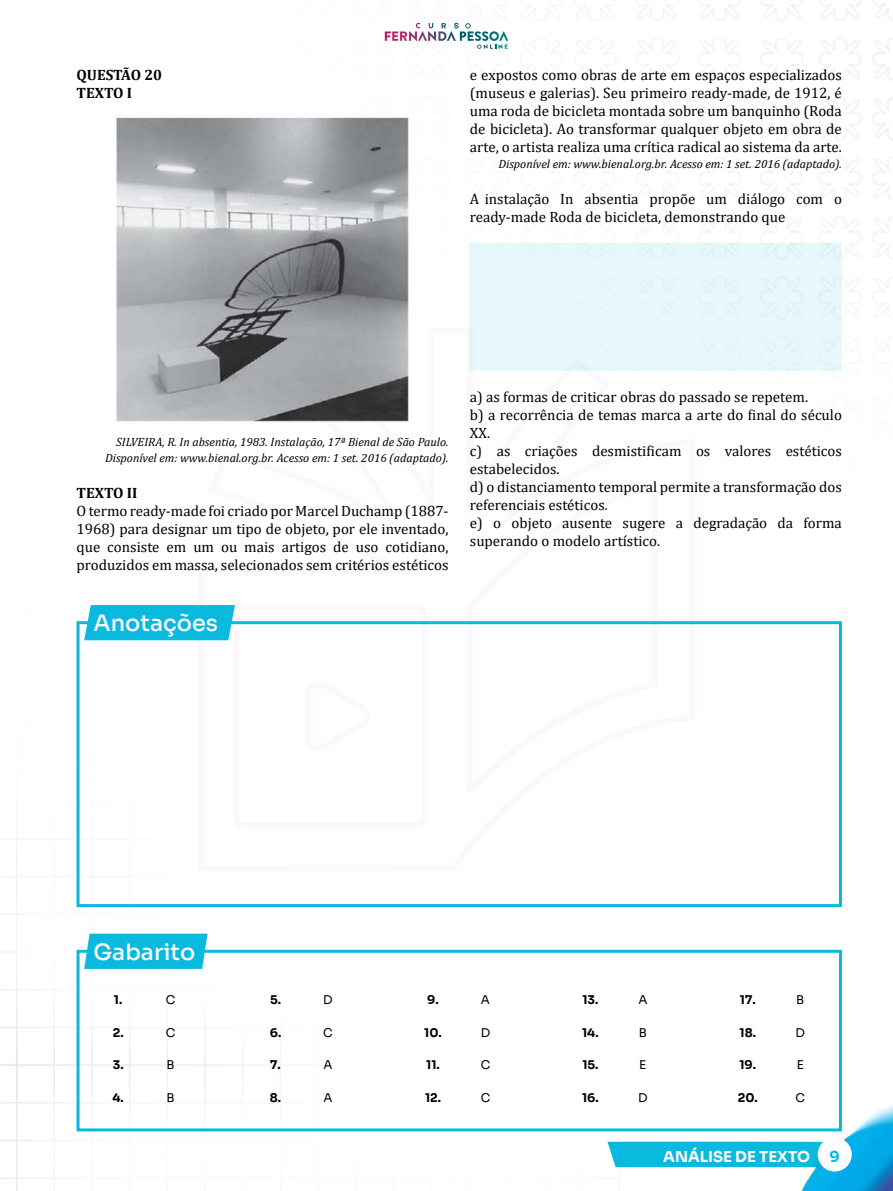
<style>
.page{position:relative;width:893px;height:1191px;background:#fff}
.page>*{position:absolute;margin:0;border:0;box-sizing:border-box;transform-origin:0 0}
.t1{font:500 22.5px "Sora";color:#fff}
.t2{font:15px/18px "Cambria";color:#000;text-align:justify}
.t3{font:700 15px/18px "Cambria";color:#000}
.t4{font:15px "Sora";color:#fff}
.t5{font:15px "Sora";color:#0ab9de}
.t6{font:italic 12px/16.5px "Cambria";color:#000;text-align:right}
.t7{font:12px "Sora";color:#000}
</style>
<div class="page">
<img style="left:0;top:0;width:893px;height:1191px">
<svg style="left:195px;top:325px;width:505px;height:548px"></svg>
<svg style="left:409px;top:23px;width:99px;height:26px"></svg>
<img style="left:116px;top:116px;width:294px;height:305px">
<div style="left:470px;top:243px;width:372px;height:128px;background:#e6f8fb"></div>
<div style="left:77px;top:621px;width:765px;height:286px;border:3px solid #0ab9de"></div>
<svg style="left:84px;top:605px;width:151px;height:35px;background:#14bbdf"></svg>
<div style="left:77px;top:949px;width:765px;height:182px;border:3px solid #0ab9de"></div>
<svg style="left:84px;top:933px;width:124px;height:36px;background:#19bde0"></svg>
<p class="t3" style="left:77px;top:65px;width:87px">QUESTÃO 20<br>TEXTO I</p>
<p class="t2" style="left:470px;top:66px;width:374px">e expostos como obras de arte em espaços especializados (museus e galerias). Seu primeiro ready-made, de 1912, é uma roda de bicicleta montada sobre um banquinho (Roda de bicicleta). Ao transformar qualquer objeto em obra de arte, o artista realiza uma crítica radical ao sistema da arte.</p>
<p class="t6" style="left:498px;top:155px;width:345px">Disponível em: www.bienal.org.br. Acesso em: 1 set. 2016 (adaptado).</p>
<p class="t2" style="left:470px;top:190px;width:374px">A instalação In absentia propõe um diálogo com o ready-made Roda de bicicleta, demonstrando que</p>
<p class="t6" style="left:105px;top:433px;width:345px">SILVEIRA, R. In absentia, 1983. Instalação, 17ª Bienal de São Paulo.<br>Disponível em: www.bienal.org.br. Acesso em: 1 set. 2016 (adaptado).</p>
<p class="t3" style="left:77px;top:484px;width:62px">TEXTO II</p>
<p class="t2" style="left:77px;top:502px;width:374px">O termo ready-made foi criado por Marcel Duchamp (1887- 1968) para designar um tipo de objeto, por ele inventado, que consiste em um ou mais artigos de uso cotidiano, produzidos em massa, selecionados sem critérios estéticos</p>
<h1 class="t1" style="left:94px;top:604px;width:126px">Anotações</h1>
<p class="t2" style="left:470px;top:388px;width:374px;text-align:left">a) as formas de criticar obras do passado se repetem.<br>b) a recorrência de temas marca a arte do final do século XX.<br>c) as criações desmistificam os valores estéticos estabelecidos.<br>d) o distanciamento temporal permite a transformação dos referenciais estéticos.<br>e) o objeto ausente sugere a degradação da forma superando o modelo artístico.</p>
<h1 class="t1" style="left:94px;top:933px;width:103px">Gabarito</h1>
<p class="t7" style="left:114px;top:989px;width:10px">1.</p>
<p class="t7" style="left:166px;top:989px;width:11px">C</p>
<p class="t7" style="left:270px;top:989px;width:13px">5.</p>
<p class="t7" style="left:323px;top:989px;width:11px">D</p>
<p class="t7" style="left:427px;top:989px;width:13px">9.</p>
<p class="t7" style="left:481px;top:989px;width:11px">A</p>
<p class="t7" style="left:582px;top:989px;width:17px">13.</p>
<p class="t7" style="left:638px;top:989px;width:11px">A</p>
<p class="t7" style="left:740px;top:989px;width:17px">17.</p>
<p class="t7" style="left:796px;top:989px;width:10px">B</p>
<p class="t7" style="left:113px;top:1022px;width:12px">2.</p>
<p class="t7" style="left:166px;top:1022px;width:11px">C</p>
<p class="t7" style="left:270px;top:1022px;width:13px">6.</p>
<p class="t7" style="left:323px;top:1022px;width:11px">C</p>
<p class="t7" style="left:424px;top:1022px;width:19px">10.</p>
<p class="t7" style="left:481px;top:1022px;width:11px">D</p>
<p class="t7" style="left:582px;top:1022px;width:18px">14.</p>
<p class="t7" style="left:639px;top:1022px;width:10px">B</p>
<p class="t7" style="left:740px;top:1022px;width:18px">18.</p>
<p class="t7" style="left:795px;top:1022px;width:11px">D</p>
<p class="t7" style="left:113px;top:1055px;width:12px">3.</p>
<p class="t7" style="left:167px;top:1055px;width:10px">B</p>
<p class="t7" style="left:270px;top:1055px;width:12px">7.</p>
<p class="t7" style="left:324px;top:1055px;width:11px">A</p>
<p class="t7" style="left:426px;top:1055px;width:15px">11.</p>
<p class="t7" style="left:481px;top:1055px;width:11px">C</p>
<p class="t7" style="left:582px;top:1055px;width:18px">15.</p>
<p class="t7" style="left:639px;top:1055px;width:9px">E</p>
<p class="t7" style="left:739px;top:1055px;width:18px">19.</p>
<p class="t7" style="left:797px;top:1055px;width:9px">E</p>
<p class="t7" style="left:112px;top:1088px;width:13px">4.</p>
<p class="t7" style="left:167px;top:1088px;width:10px">B</p>
<p class="t7" style="left:270px;top:1088px;width:13px">8.</p>
<p class="t7" style="left:323px;top:1088px;width:11px">A</p>
<p class="t7" style="left:425px;top:1088px;width:17px">12.</p>
<p class="t7" style="left:481px;top:1088px;width:11px">C</p>
<p class="t7" style="left:582px;top:1088px;width:18px">16.</p>
<p class="t7" style="left:638px;top:1088px;width:11px">D</p>
<p class="t7" style="left:738px;top:1088px;width:22px">20.</p>
<p class="t7" style="left:795px;top:1088px;width:11px">C</p>
<p class="t4" style="left:663px;top:1143px;width:148px">ANÁLISE DE TEXTO</p>
<p class="t5" style="left:830px;top:1143px;width:12px">9</p>
</div>
